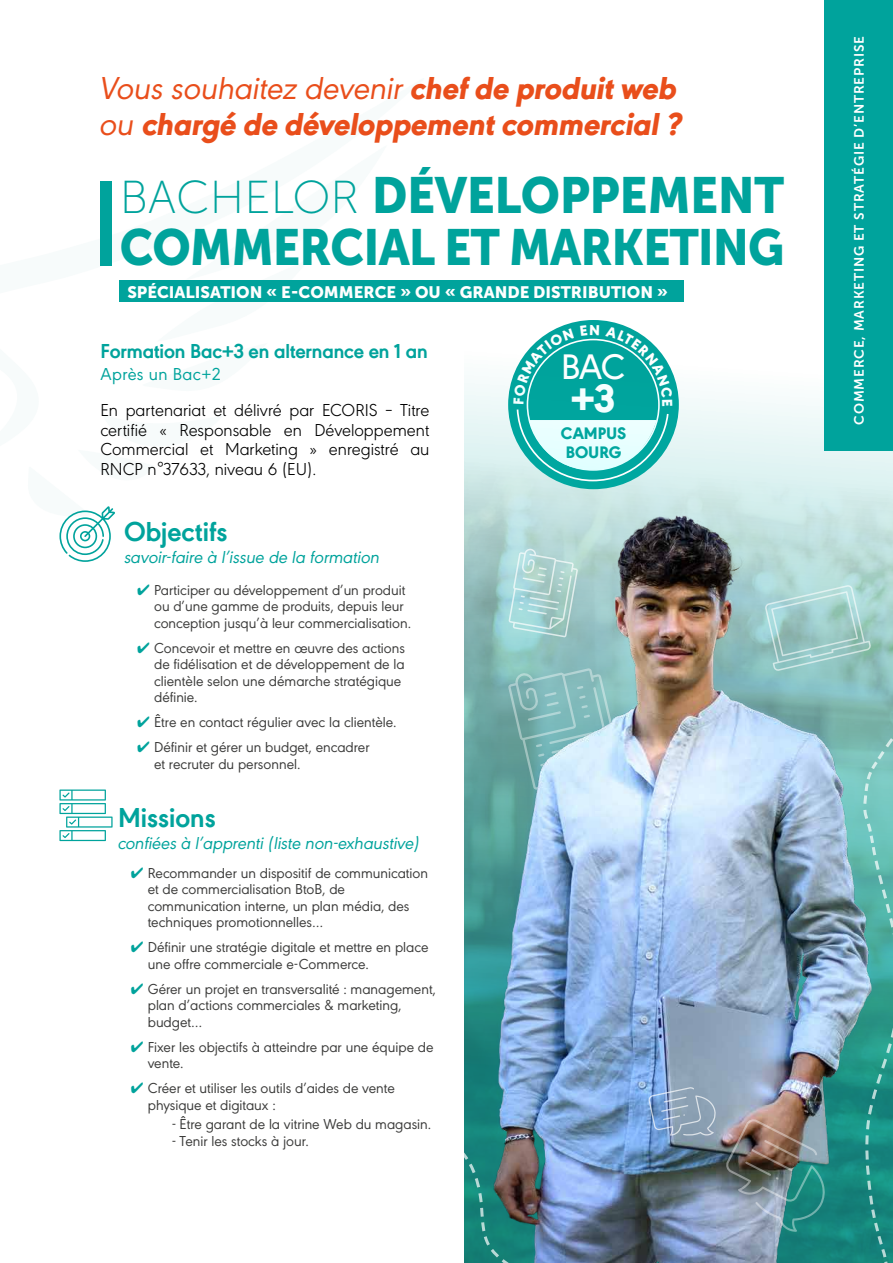
<style>
.page{position:relative;width:893px;height:1263px;background:#fff}
.page>*{position:absolute;margin:0;border:0;box-sizing:border-box;transform-origin:0 0}
.t1{font:50.55px/52.7px "Museo Sans 900";letter-spacing:-.02em;color:#00a39c;scale:.95 1}
.t2{font:800 40.95px "URW Geometric";color:#fff}
.t3{font:500 36.9px "URW Geometric";color:#fff}
.t4{font:italic 800 33px/36px "URW Geometric";color:#e94e1b}
.t5{font:700 28.5px "URW Geometric";color:#00a39c}
.t6{font:700 21px "URW Geometric";letter-spacing:-.005em;color:#00a39c}
.t7{font:300 18px/19.5px "URW Geometric";color:#000;text-align:justify}
.t8{font:italic 18px "URW Geometric";color:#00a39c}
.t9{font:18px "URW Geometric";letter-spacing:.02em;color:#00a39c}
.t10{font:800 17.4px/19.5px "URW Geometric";color:#00a39c}
.t11{font:16.5px "Museo Sans 900";color:#fff}
.t12{font:15px/16.5px "URW Geometric";color:#3c3c3b}
.t13{font:13.5px "Museo Sans 700";letter-spacing:.06em;color:#fff}
.s1{font-weight:400}
.s2{font-family:"Museo Sans 100";font-size:46.05px}
.s3{color:#00a39c}
</style>
<div class="page">
<img style="left:464px;top:344px;width:429px;height:919px">
<svg style="left:142px;top:280px;width:245px;height:1px"></svg>
<div style="left:100px;top:181px;width:11px;height:84px;background:#00a39c"></div>
<svg style="left:59px;top:506px;width:56px;height:56px"></svg>
<svg style="left:59px;top:789px;width:54px;height:52px"></svg>
<svg style="left:508px;top:668px;width:116px;height:128px;background:#9ac7cc"></svg>
<div style="left:508px;top:320px;width:171px;height:169px;background:#00a39c;border-radius:50%"></div>
<div style="left:825px;top:0;width:68px;height:450px;background:#00a39c"></div>
<svg style="left:508px;top:548px;width:70px;height:89px;background:#afd6d4"></svg>
<svg style="left:648px;top:1087px;width:68px;height:49px;background:#8da6c3"></svg>
<img style="left:725px;top:1118px;width:101px;height:114px">
<div style="left:119px;top:281px;width:565px;height:21px;background:#00a39c"></div>
<svg style="left:862px;top:716px;width:31px;height:547px;background:#47a69c"></svg>
<svg style="left:464px;top:1146px;width:57px;height:117px;background:#2d7970"></svg>
<svg style="left:765px;top:585px;width:106px;height:86px;background:#a2ceca"></svg>
<svg style="left:514px;top:325px;width:159px;height:157px"></svg>
<h3 class="t4" style="left:100px;top:68px;width:583px"><span class="s1">Vous souhaitez devenir</span> chef de produit web <span class="s1">ou</span> chargé de développement commercial ?</h3>
<h1 class="t1" style="left:120px;top:168px;width:701px"><span class="s2">BACHELOR</span> DÉVELOPPEMENT<br>COMMERCIAL ET MARKETING</h1>
<p class="t11" style="left:127px;top:283px;width:542px">SPÉCIALISATION « E-COMMERCE » OU « GRANDE DISTRIBUTION »</p>
<h3 class="t6" style="left:101px;top:335px;width:329px">Formation Bac+3 en alternance en 1 an</h3>
<p class="t9" style="left:101px;top:361px;width:121px">Après un Bac+2</p>
<p class="t7" style="left:100px;top:399px;width:330px">En partenariat et délivré par ECORIS – Titre certifié « Responsable en Développement Commercial et Marketing » enregistré au RNCP n°37633, niveau 6 (EU).</p>
<h3 class="t5" style="left:124px;top:510px;width:105px">Objectifs</h3>
<p class="t8" style="left:124px;top:543px;width:257px">savoir-faire à l’issue de la formation</p>
<p class="t12" style="left:154px;top:580px;width:258px;text-indent:-17px"><span class="s3">✔</span> Participer au développement d’un produit ou d’une gamme de produits, depuis leur conception jusqu’à leur commercialisation.</p>
<p class="t12" style="left:154px;top:638px;width:252px;text-indent:-17px"><span class="s3">✔</span> Concevoir et mettre en œuvre des actions de fidélisation et de développement de la clientèle selon une démarche stratégique définie.</p>
<p class="t12" style="left:137px;top:713px;width:261px"><span class="s3">✔</span> Être en contact régulier avec la clientèle.</p>
<p class="t12" style="left:154px;top:738px;width:217px;text-indent:-17px"><span class="s3">✔</span> Définir et gérer un budget, encadrer et recruter du personnel.</p>
<h3 class="t5" style="left:118px;top:796px;width:99px">Missions</h3>
<p class="t8" style="left:118px;top:830px;width:303px">confiées à l’apprenti (liste non-exhaustive)</p>
<p class="t12" style="left:148px;top:863px;width:282px;text-indent:-17px"><span class="s3">✔</span> Recommander un dispositif de communication et de commercialisation BtoB, de communication interne, un plan média, des techniques promotionnelles…</p>
<p class="t12" style="left:148px;top:938px;width:282px;text-indent:-17px"><span class="s3">✔</span> Définir une stratégie digitale et mettre en place une offre commerciale e-Commerce.</p>
<p class="t12" style="left:148px;top:979px;width:290px;text-indent:-17px"><span class="s3">✔</span> Gérer un projet en transversalité : management, plan d’actions commerciales &amp; marketing, budget…</p>
<p class="t12" style="left:148px;top:1037px;width:287px;text-indent:-17px"><span class="s3">✔</span> Fixer les objectifs à atteindre par une équipe de vente.</p>
<p class="t12" style="left:148px;top:1079px;width:249px;text-indent:-17px"><span class="s3">✔</span> Créer et utiliser les outils d’aides de vente physique et digitaux :</p>
<p class="t12" style="left:172px;top:1115px;width:261px">- Être garant de la vitrine Web du magasin.</p>
<p class="t12" style="left:172px;top:1131px;width:138px">- Tenir les stocks à jour.</p>
<h3 class="t3" style="left:561px;top:340px;width:66px">BAC</h3>
<h2 class="t2" style="left:572px;top:368px;width:45px">+3</h2>
<p class="t10" style="left:561px;top:422px;width:67px">CAMPUS<br>BOURG</p>
<p class="t13" style="left:852px;top:425px;width:390px;rotate:-90deg">COMMERCE, MARKETING ET STRATÉGIE D’ENTREPRISE</p>
</div>
